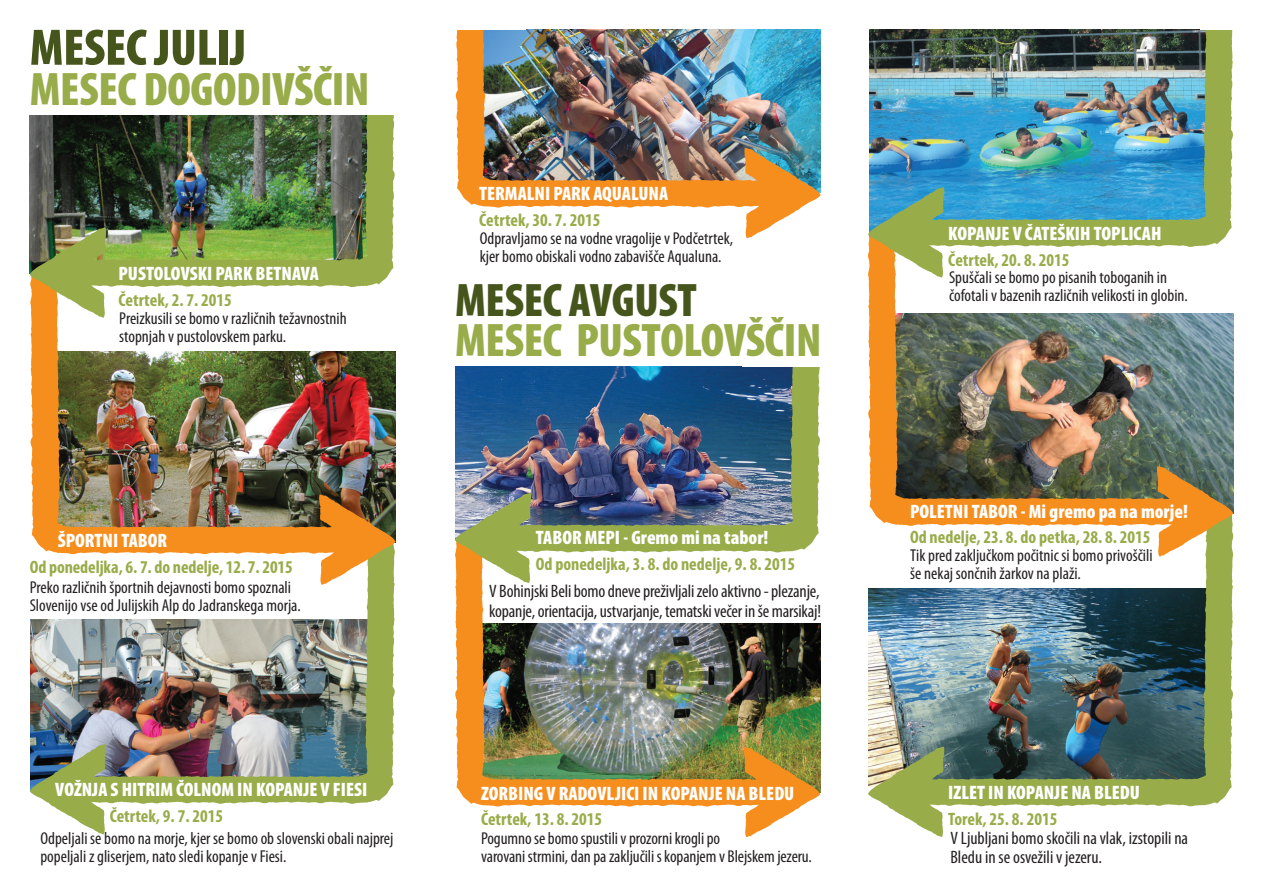
<style>
.page{position:relative;width:1263px;height:893px;background:#fff}
.page>*{position:absolute;margin:0;border:0;box-sizing:border-box;transform-origin:0 0}
.t1{font:900 condensed 51.75px "Myriad Pro";letter-spacing:-.005em;color:#46551b}
.t2{font:900 condensed 47.25px "Myriad Pro";letter-spacing:-.005em;color:#98ac4a}
.t3{font:900 condensed 47.25px "Myriad Pro";letter-spacing:-.005em;color:#46551b}
.t4{font:900 condensed 19.5px "Myriad Pro";color:#fff}
.t5{font:700 condensed 18px "Myriad Pro";color:#98ac4a}
.t6{font:condensed 18px/19.5px "Myriad Pro";letter-spacing:-.01em;color:#231f20}
.t7{font:condensed 17.25px/18px "Myriad Pro";color:#231f20}
</style>
<div class="page">
<img style="left:868px;top:535px;width:366px;height:302px">
<img style="left:30px;top:541px;width:366px;height:294px">
<img style="left:455px;top:29px;width:366px;height:210px">
<img style="left:455px;top:583px;width:365px;height:255px">
<img style="left:455px;top:366px;width:365px;height:217px">
<img style="left:868px;top:278px;width:365px;height:279px">
<img style="left:29px;top:274px;width:366px;height:311px">
<img style="left:868px;top:29px;width:365px;height:249px">
<img style="left:30px;top:115px;width:365px;height:203px">
<div style="left:332px;top:0;width:194px;height:30px;background:#fff"></div>
<div style="left:1200px;top:0;width:63px;height:30px;background:#fff"></div>
<h1 class="t1" style="left:30px;top:14px;width:218px">MESEC JULIJ</h1>
<h2 class="t2" style="left:30px;top:59px;width:341px">MESEC DOGODIVŠČIN</h2>
<p class="t4" style="left:119px;top:261px;width:202px">PUSTOLOVSKI PARK BETNAVA</p>
<p class="t5" style="left:119px;top:288px;width:115px">Četrtek, 2. 7. 2015</p>
<p class="t7" style="left:119px;top:309px;width:229px">Preizkusili se bomo v različnih težavnostnih stopnjah v pustolovskem parku.</p>
<p class="t4" style="left:479px;top:181px;width:190px">TERMALNI PARK AQUALUNA</p>
<p class="t5" style="left:479px;top:208px;width:123px">Četrtek, 30. 7. 2015</p>
<p class="t7" style="left:480px;top:229px;width:255px">Odpravljamo se na vodne vragolije v Podčetrtek, kjer bomo obiskali vodno zabavišče Aqualuna.</p>
<h2 class="t3" style="left:455px;top:270px;width:243px">MESEC AVGUST</h2>
<h2 class="t2" style="left:455px;top:310px;width:368px">MESEC PUSTOLOVŠČIN</h2>
<p class="t4" style="left:58px;top:528px;width:111px">ŠPORTNI TABOR</p>
<p class="t5" style="left:30px;top:556px;width:265px">Od ponedeljka, 6. 7. do nedelje, 12. 7. 2015</p>
<p class="t4" style="left:536px;top:525px;width:234px">TABOR MEPI ‐ Gremo mi na tabor!</p>
<p class="t5" style="left:536px;top:553px;width:261px">Od ponedeljka, 3. 8. do nedelje, 9. 8. 2015</p>
<p class="t7" style="left:30px;top:578px;width:273px">Preko različnih športnih dejavnosti bomo spoznali<br>Slovenijo vse od Julijskih Alp do Jadranskega morja.</p>
<p class="t6" style="left:489px;top:581px;width:333px">V Bohinjski Beli bomo dneve preživljali zelo aktivno ‐ plezanje, kopanje, orientacija, ustvarjanje, tematski večer in še marsikaj!</p>
<p class="t4" style="left:55px;top:777px;width:314px">VOŽNJA S HITRIM ČOLNOM IN KOPANJE V FIESI</p>
<p class="t5" style="left:110px;top:804px;width:115px">Četrtek, 9. 7. 2015</p>
<p class="t4" style="left:481px;top:781px;width:315px">ZORBING V RADOVLJICI IN KOPANJE NA BLEDU</p>
<p class="t5" style="left:481px;top:808px;width:123px">Četrtek, 13. 8. 2015</p>
<p class="t7" style="left:40px;top:829px;width:355px">Odpeljali se bomo na morje, kjer se bomo ob slovenski obali najprej popeljali z gliserjem, nato sledi kopanje v Fiesi.</p>
<p class="t7" style="left:481px;top:829px;width:332px">Pogumno se bomo spustili v prozorni krogli po<br>varovani strmini, dan pa zaključili s kopanjem v Blejskem jezeru.</p>
<p class="t4" style="left:948px;top:221px;width:215px">KOPANJE V ČATEŠKIH TOPLICAH</p>
<p class="t5" style="left:948px;top:248px;width:123px">Četrtek, 20. 8. 2015</p>
<p class="t7" style="left:949px;top:269px;width:240px">Spuščali se bomo po pisanih toboganih in čofotali v bazenih različnih velikosti in globin.</p>
<p class="t4" style="left:910px;top:499px;width:279px">POLETNI TABOR ‐ Mi gremo pa na morje!</p>
<p class="t5" style="left:910px;top:526px;width:242px">Od nedelje, 23. 8. do petka, 28. 8. 2015</p>
<p class="t7" style="left:910px;top:546px;width:244px">Tik pred zaključkom počitnic si bomo privoščili še nekaj sončnih žarkov na plaži.</p>
<p class="t4" style="left:948px;top:780px;width:193px">IZLET IN KOPANJE NA BLEDU</p>
<p class="t5" style="left:948px;top:807px;width:111px">Torek, 25. 8. 2015</p>
<p class="t6" style="left:950px;top:828px;width:239px">V Ljubljani bomo skočili na vlak, izstopili na<br>Bledu in se osvežili v jezeru.</p>
</div>
